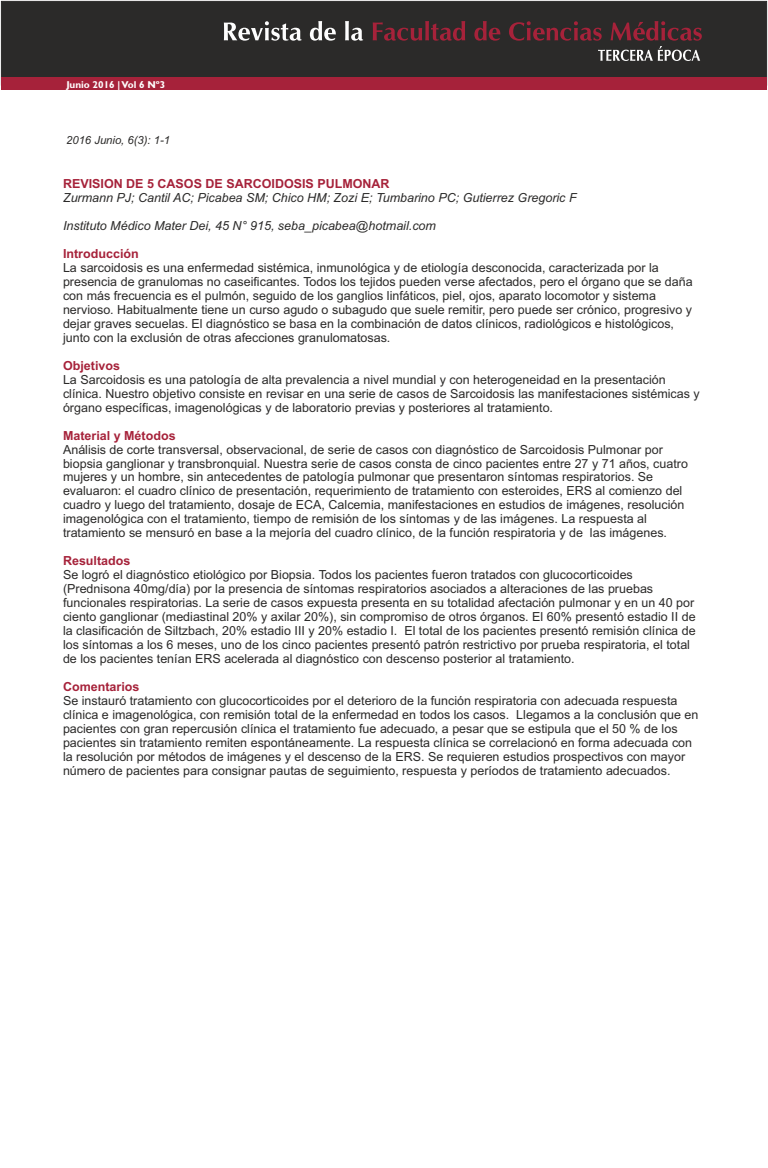
<style>
.page{position:relative;width:768px;height:1168px;background:#fff}
.page>*{position:absolute;margin:0;border:0;box-sizing:border-box;transform-origin:0 0}
.t1{font:12.5px/14px "Arial";color:#2b2a29}
.t2{font:italic 12.5px "Arial";color:#2b2a29}
.t3{font:700 12.5px "Arial";color:#a6223a}
.t4{font:italic 11.25px "Arial";color:#2b2a29}
.t5{font:700 10px "Gill Sans";color:#fefefe}
</style>
<div class="page">
<div style="left:1px;top:1px;width:765px;height:84px;background:#2b2a29"></div>
<svg style="left:224px;top:21px;width:77px;height:20px"></svg>
<svg style="left:310px;top:21px;width:53px;height:20px"></svg>
<svg style="left:372px;top:21px;width:329px;height:40px"></svg>
<div style="left:1px;top:77px;width:765px;height:13px;background:#a6223a"></div>
<p class="t5" style="left:66px;top:81px;width:100px">Junio 2016 | Vol 6 Nº3</p>
<p class="t4" style="left:66px;top:136px;width:105px">2016 Junio, 6(3): 1-1</p>
<p class="t3" style="left:63px;top:179px;width:328px">REVISION DE 5 CASOS DE SARCOIDOSIS PULMONAR</p>
<p class="t2" style="left:63px;top:193px;width:515px">Zurmann PJ; Cantil AC; Picabea SM; Chico HM; Zozi E; Tumbarino PC; Gutierrez Gregoric F</p>
<p class="t2" style="left:63px;top:221px;width:374px">Instituto Médico Mater Dei, 45 N° 915, seba_picabea@hotmail.com</p>
<p class="t3" style="left:63px;top:249px;width:77px">Introducción</p>
<p class="t1" style="left:63px;top:262px;width:631px">La sarcoidosis es una enfermedad sistémica, inmunológica y de etiología desconocida, caracterizada por la presencia de granulomas no caseificantes. Todos los tejidos pueden verse afectados, pero el órgano que se daña con más frecuencia es el pulmón, seguido de los ganglios linfáticos, piel, ojos, aparato locomotor y sistema nervioso. Habitualmente tiene un curso agudo o subagudo que suele remitir, pero puede ser crónico, progresivo y dejar graves secuelas. El diagnóstico se basa en la combinación de datos clínicos, radiológicos e histológicos, junto con la exclusión de otras afecciones granulomatosas.</p>
<p class="t3" style="left:63px;top:361px;width:58px">Objetivos</p>
<p class="t1" style="left:63px;top:373px;width:638px">La Sarcoidosis es una patología de alta prevalencia a nivel mundial y con heterogeneidad en la presentación clínica. Nuestro objetivo consiste en revisar en una serie de casos de Sarcoidosis las manifestaciones sistémicas y órgano específicas, imagenológicas y de laboratorio previas y posteriores al tratamiento.</p>
<p class="t3" style="left:63px;top:430px;width:114px">Material y Métodos</p>
<p class="t1" style="left:63px;top:443px;width:626px">Análisis de corte transversal, observacional, de serie de casos con diagnóstico de Sarcoidosis Pulmonar por biopsia ganglionar y transbronquial. Nuestra serie de casos consta de cinco pacientes entre 27 y 71 años, cuatro mujeres y un hombre, sin antecedentes de patología pulmonar que presentaron síntomas respiratorios. Se evaluaron: el cuadro clínico de presentación, requerimiento de tratamiento con esteroides, ERS al comienzo del cuadro y luego del tratamiento, dosaje de ECA, Calcemia, manifestaciones en estudios de imágenes, resolución imagenológica con el tratamiento, tiempo de remisión de los síntomas y de las imágenes. La respuesta al tratamiento se mensuró en base a la mejoría del cuadro clínico, de la función respiratoria y de las imágenes.</p>
<p class="t3" style="left:63px;top:556px;width:69px">Resultados</p>
<p class="t1" style="left:63px;top:569px;width:634px">Se logró el diagnóstico etiológico por Biopsia. Todos los pacientes fueron tratados con glucocorticoides (Prednisona 40mg/día) por la presencia de síntomas respiratorios asociados a alteraciones de las pruebas funcionales respiratorias. La serie de casos expuesta presenta en su totalidad afectación pulmonar y en un 40 por ciento ganglionar (mediastinal 20% y axilar 20%), sin compromiso de otros órganos. El 60% presentó estadio II de la clasificación de Siltzbach, 20% estadio III y 20% estadio I. El total de los pacientes presentó remisión clínica de los síntomas a los 6 meses, uno de los cinco pacientes presentó patrón restrictivo por prueba respiratoria, el total de los pacientes tenían ERS acelerada al diagnóstico con descenso posterior al tratamiento.</p>
<p class="t3" style="left:63px;top:682px;width:78px">Comentarios</p>
<p class="t1" style="left:63px;top:695px;width:637px">Se instauró tratamiento con glucocorticoides por el deterioro de la función respiratoria con adecuada respuesta clínica e imagenológica, con remisión total de la enfermedad en todos los casos. Llegamos a la conclusión que en pacientes con gran repercusión clínica el tratamiento fue adecuado, a pesar que se estipula que el 50 % de los pacientes sin tratamiento remiten espontáneamente. La respuesta clínica se correlacionó en forma adecuada con la resolución por métodos de imágenes y el descenso de la ERS. Se requieren estudios prospectivos con mayor número de pacientes para consignar pautas de seguimiento, respuesta y períodos de tratamiento adecuados.</p>
</div>
